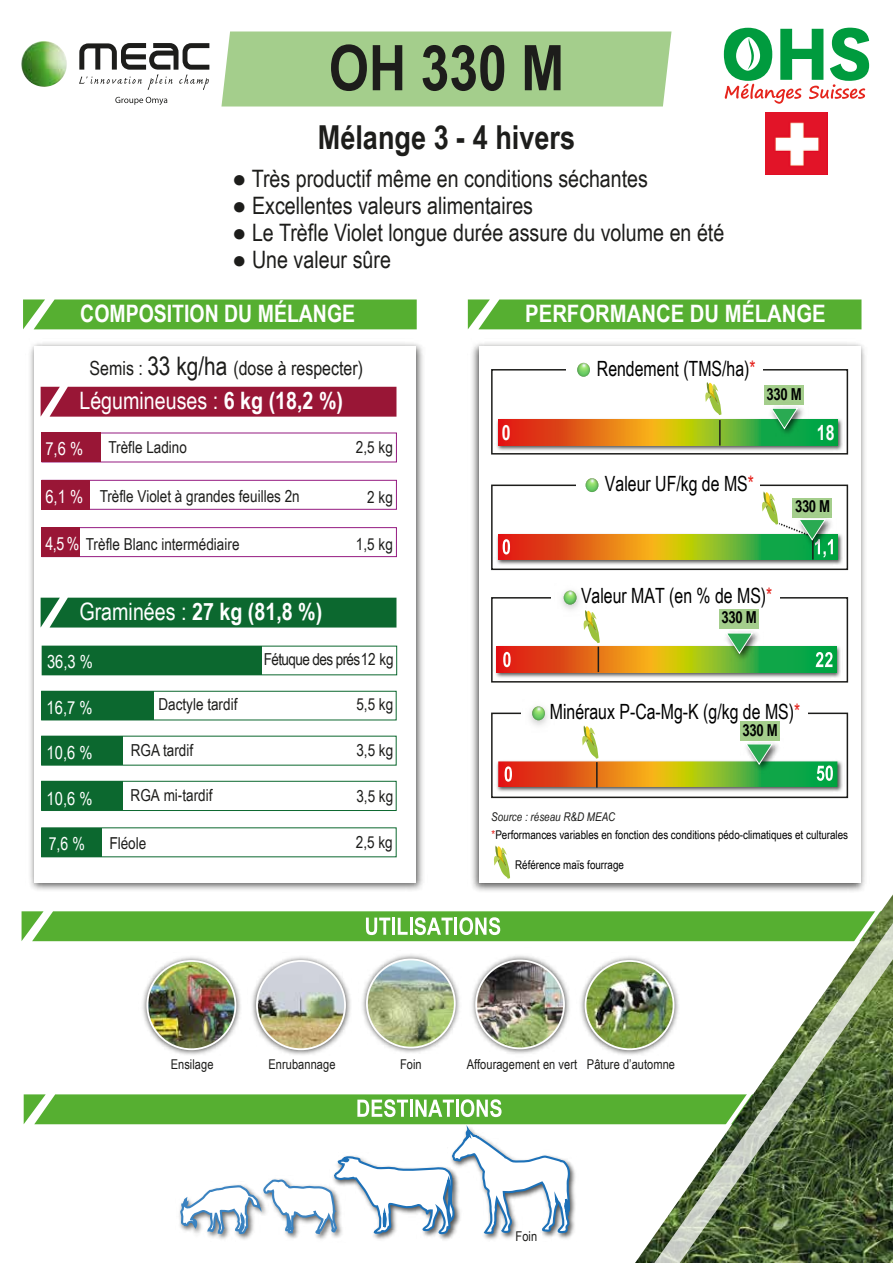
<style>
.page{position:relative;width:893px;height:1263px;background:#fff}
.page>*{position:absolute;margin:0;border:0;box-sizing:border-box;transform-origin:0 0}
.t1{font:700 63px "Arial Narrow";color:#1d1d1b}
.t2{font:700 33px "Arial Narrow";color:#1d1d1b}
.t3{font:24px "Arial Narrow";color:#1d1d1b}
.t4{font:700 24px "Arial Narrow";color:#fff}
.t5{font:24px "Arial Narrow";color:#fff}
.t6{font:21px "Arial Narrow";color:#000101;scale:.92 1}
.t7{font:700 21px "Arial Narrow";color:#fff;scale:.92 1}
.t8{font:19.5px "Arial Narrow";color:#1d1d1b}
.t9{font:18px "Arial Narrow";color:#fff}
.t10{font:18px "Arial Narrow";color:#fff;scale:.96 1}
.t11{font:16.5px "Arial Narrow";color:#1d1d1b}
.t12{font:16.5px "Arial Narrow";letter-spacing:-.035em;color:#1d1d1b}
.t13{font:700 16.5px "Arial Narrow";letter-spacing:-.025em;color:#000101}
.t14{font:16.5px "Nimbus San Con L";color:#1d1d1b}
.t15{font:13.5px "Arial Narrow";letter-spacing:.005em;color:#1d1d1b}
.t16{font:12px "Arial Narrow";color:#000101}
.t17{font:italic 12px "Arial Narrow";color:#1d1d1b}
.s1{font-size:25.5px}
.s2{font-weight:700}
.s3{font-size:18px;color:#fff}
.s4{font-weight:400}
.s5{font-family:"Nimbus San Con L"}
.s6{color:#e52620}
</style>
<div class="page">
<img style="left:142px;top:956px;width:99px;height:99px">
<img style="left:147px;top:961px;width:88px;height:88px;border-radius:44px">
<div style="left:146px;top:960px;width:90px;height:90px;border:2px solid #fff;border-radius:50%"></div>
<img style="left:252px;top:956px;width:99px;height:99px">
<img style="left:257px;top:961px;width:88px;height:88px;border-radius:44px">
<div style="left:256px;top:960px;width:90px;height:90px;border:2px solid #fff;border-radius:50%"></div>
<img style="left:472px;top:955px;width:98px;height:99px">
<img style="left:476px;top:960px;width:88px;height:88px;border-radius:44px">
<div style="left:475px;top:959px;width:90px;height:90px;border:2px solid #fff;border-radius:50%"></div>
<img style="left:580px;top:971px;width:15px;height:70px">
<img style="left:585px;top:961px;width:89px;height:88px;border-radius:44px">
<img style="left:362px;top:954px;width:98px;height:99px">
<img style="left:367px;top:959px;width:88px;height:88px;border-radius:44px">
<div style="left:366px;top:958px;width:90px;height:90px;border:2px solid #fff;border-radius:50%"></div>
<svg style="left:22px;top:911px;width:573px;height:30px;background:#65b643"></svg>
<div style="left:221px;top:32px;width:450px;height:75px;background:#a4ce8c"></div>
<img style="left:766px;top:112px;width:61px;height:62px">
<svg style="left:24px;top:1094px;width:571px;height:146px"></svg>
<svg style="left:724px;top:28px;width:145px;height:76px"></svg>
<div style="left:23px;top:299px;width:394px;height:30px;background:#56af31"></div>
<img style="left:30px;top:343px;width:393px;height:547px">
<div style="left:34px;top:347px;width:381px;height:536px;background:#fff"></div>
<div style="left:41px;top:598px;width:355px;height:29px;background:#0c682f"></div>
<div style="left:41px;top:387px;width:355px;height:30px;background:#991636"></div>
<div style="left:42px;top:433px;width:59px;height:29px;background:#991636"></div>
<div style="left:42px;top:480px;width:355px;height:30px;border:1px solid #951b81"></div>
<div style="left:42px;top:480px;width:48px;height:30px;background:#991636"></div>
<div style="left:42px;top:527px;width:355px;height:30px;border:1px solid #951b81"></div>
<div style="left:42px;top:527px;width:38px;height:30px;background:#991636"></div>
<div style="left:43px;top:646px;width:219px;height:29px;background:#0c682f"></div>
<div style="left:41px;top:691px;width:356px;height:29px;border:1px solid #0c682f"></div>
<div style="left:41px;top:692px;width:113px;height:28px;background:#0c682f"></div>
<div style="left:41px;top:736px;width:81px;height:29px;background:#0c682f"></div>
<div style="left:41px;top:781px;width:356px;height:30px;border:1px solid #0c682f"></div>
<div style="left:41px;top:782px;width:81px;height:28px;background:#0c682f"></div>
<div style="left:41px;top:828px;width:60px;height:28px;background:#0c682f"></div>
<img style="left:472px;top:343px;width:393px;height:548px">
<div style="left:479px;top:347px;width:382px;height:536px;background:#fff"></div>
<div style="left:491px;top:369px;width:357px;height:85px;border:2px solid #1d1d1b"></div>
<div style="left:566px;top:352px;width:197px;height:23px;background:#fff"></div>
<svg style="left:577px;top:363px;width:13px;height:14px"></svg>
<div style="left:764px;top:386px;width:39px;height:19px;background:#a4ce8c"></div>
<img style="left:495px;top:418px;width:349px;height:34px">
<svg style="left:498px;top:420px;width:339px;height:25px;background:#ac8820"></svg>
<svg style="left:705px;top:382px;width:17px;height:33px"></svg>
<hr style="left:719px;top:420px;width:2px;height:26px;background:#1d1d1b">
<img style="left:766px;top:403px;width:42px;height:37px">
<svg style="left:770px;top:407px;width:29px;height:23px"></svg>
<img style="left:496px;top:760px;width:347px;height:32px">
<hr style="left:596px;top:762px;width:2px;height:26px;background:#1d1d1b">
<div style="left:491px;top:712px;width:357px;height:86px;border:2px solid #1d1d1b"></div>
<div style="left:521px;top:699px;width:287px;height:23px;background:#fff"></div>
<img style="left:529px;top:708px;width:19px;height:17px">
<svg style="left:532px;top:706px;width:13px;height:14px"></svg>
<svg style="left:498px;top:725px;width:339px;height:62px"></svg>
<div style="left:740px;top:722px;width:39px;height:19px;background:#a4ce8c"></div>
<img style="left:495px;top:645px;width:346px;height:33px">
<svg style="left:497px;top:647px;width:339px;height:25px;background:#a38b22"></svg>
<div style="left:491px;top:597px;width:357px;height:85px;border:2px solid #1d1d1b"></div>
<div style="left:551px;top:580px;width:228px;height:23px;background:#fff"></div>
<img style="left:561px;top:590px;width:19px;height:20px">
<svg style="left:564px;top:591px;width:12px;height:13px"></svg>
<svg style="left:564px;top:591px;width:12px;height:13px"></svg>
<img style="left:721px;top:627px;width:42px;height:38px">
<svg style="left:725px;top:632px;width:29px;height:23px"></svg>
<svg style="left:503px;top:652px;width:8px;height:15px"></svg>
<svg style="left:816px;top:652px;width:16px;height:15px"></svg>
<div style="left:719px;top:609px;width:39px;height:19px;background:#a4ce8c"></div>
<svg style="left:582px;top:610px;width:18px;height:62px"></svg>
<img style="left:496px;top:533px;width:347px;height:32px">
<svg style="left:498px;top:534px;width:339px;height:26px;background:#c1871c"></svg>
<div style="left:491px;top:484px;width:357px;height:86px;border:2px solid #1d1d1b"></div>
<div style="left:577px;top:471px;width:183px;height:23px;background:#fff"></div>
<svg style="left:586px;top:478px;width:12px;height:14px"></svg>
<svg style="left:503px;top:539px;width:7px;height:15px"></svg>
<hr style="left:812px;top:534px;width:2px;height:26px;background:#1d1d1b">
<img style="left:833px;top:533px;width:3px;height:18px">
<svg style="left:761px;top:491px;width:72px;height:67px"></svg>
<svg style="left:493px;top:846px;width:17px;height:33px"></svg>
<div style="left:468px;top:299px;width:393px;height:30px;background:#56af31"></div>
<svg style="left:595px;top:819px;width:298px;height:444px"></svg>
<svg style="left:79px;top:43px;width:130px;height:47px"></svg>
<img style="left:24px;top:41px;width:20px;height:12px">
<svg style="left:115px;top:97px;width:52px;height:8px"></svg>
<h1 class="t1" style="left:329px;top:20px;width:237px">OH 330 M</h1>
<h2 class="t2" style="left:318px;top:113px;width:259px">Mélange 3 - 4 hivers</h2>
<h3 class="t3" style="left:232px;top:161px;width:417px">● Très productif même en conditions séchantes</h3>
<h3 class="t3" style="left:232px;top:188px;width:303px">● Excellentes valeurs alimentaires</h3>
<h3 class="t3" style="left:232px;top:215px;width:494px">● Le Trèfle Violet longue durée assure du volume en été</h3>
<h3 class="t3" style="left:232px;top:242px;width:160px">● Une valeur sûre</h3>
<h3 class="t4" style="left:80px;top:296px;width:276px">COMPOSITION DU MÉLANGE</h3>
<h3 class="t4" style="left:525px;top:296px;width:302px">PERFORMANCE DU MÉLANGE</h3>
<h3 class="t4" style="left:85px;top:302px;width:276px">COMPOSITION DU MÉLANGE</h3>
<h3 class="t4" style="left:549px;top:301px;width:258px">PERFORMANCE PRODUIT</h3>
<p class="t8" style="left:90px;top:354px;width:275px">Semis : <span class="s1">33 kg/ha</span> (dose à respecter)</p>
<h3 class="t5" style="left:79px;top:383px;width:265px">Légumineuses : <span class="s2">6 kg (18,2 %)</span></h3>
<p class="t9" style="left:45px;top:436px;width:39px">7,6 %</p>
<p class="t11" style="left:108px;top:435px;width:80px">Trèfle Ladino</p>
<p class="t11" style="left:356px;top:435px;width:38px">2,5 kg</p>
<p class="t11" style="left:45px;top:484px;width:256px"><span class="s3">6,1 %</span> Trèfle Violet à grandes feuilles 2n</p>
<p class="t11" style="left:367px;top:485px;width:27px">2 kg</p>
<p class="t11" style="left:45px;top:532px;width:196px"><span class="s3">4,5 %</span> Trèfle Blanc intermédiaire</p>
<p class="t11" style="left:356px;top:532px;width:38px">1,5 kg</p>
<h3 class="t4" style="left:79px;top:594px;width:244px"><span class="s4">Graminées :</span> 27 kg (81,8 %)</h3>
<p class="t9" style="left:47px;top:649px;width:47px">36,3 %</p>
<p class="t12" style="left:264px;top:647px;width:132px">Fétuque des prés12 kg</p>
<p class="t9" style="left:47px;top:694px;width:47px">16,7 %</p>
<p class="t11" style="left:158px;top:692px;width:80px">Dactyle tardif</p>
<p class="t11" style="left:356px;top:692px;width:38px">5,5 kg</p>
<p class="t9" style="left:47px;top:739px;width:47px">10,6 %</p>
<p class="t11" style="left:131px;top:738px;width:64px">RGA tardif</p>
<p class="t11" style="left:356px;top:738px;width:38px">3,5 kg</p>
<p class="t9" style="left:47px;top:785px;width:47px">10,6 %</p>
<p class="t11" style="left:356px;top:784px;width:38px">3,5 kg</p>
<p class="t10" style="left:49px;top:831px;width:39px">7,6 %</p>
<p class="t11" style="left:356px;top:830px;width:38px">2,5 kg</p>
<p class="t11" style="left:131px;top:783px;width:83px">RGA <span class="s5">mi-</span>tardif</p>
<p class="t14" style="left:109px;top:831px;width:38px">Fléole</p>
<p class="t6" style="left:597px;top:353px;width:174px">Rendement (TMS/ha)<span class="s6">*</span></p>
<p class="t13" style="left:767px;top:381px;width:37px">330 M</p>
<p class="t7" style="left:502px;top:417px;width:11px">0</p>
<p class="t7" style="left:817px;top:417px;width:21px">18</p>
<p class="t6" style="left:605px;top:468px;width:164px">Valeur UF/kg de MS<span class="s6">*</span></p>
<p class="t13" style="left:795px;top:494px;width:37px">330 M</p>
<p class="t6" style="left:581px;top:580px;width:210px">Valeur MAT (en % de MS)<span class="s6">*</span></p>
<p class="t13" style="left:722px;top:605px;width:37px">330 M</p>
<p class="t6" style="left:550px;top:696px;width:274px">Minéraux P-Ca-Mg-K (g/kg de MS)<span class="s6">*</span></p>
<p class="t13" style="left:743px;top:717px;width:37px">330 M</p>
<p class="t17" style="left:491px;top:809px;width:126px">Source : réseau R&amp;D MEAC</p>
<p class="t16" style="left:492px;top:826px;width:358px"><span class="s6">*</span>Performances variables en fonction des conditions pédo-climatiques et culturales</p>
<p class="t16" style="left:515px;top:856px;width:110px">Référence maïs fourrage</p>
<p class="t15" style="left:171px;top:1054px;width:44px">Ensilage</p>
<p class="t15" style="left:268px;top:1054px;width:69px">Enrubannage</p>
<p class="t15" style="left:400px;top:1054px;width:23px">Foin</p>
<p class="t15" style="left:467px;top:1054px;width:210px">Affouragement en vert Pâture d’automne</p>
<p class="t15" style="left:516px;top:1226px;width:23px">Foin</p>
</div>
